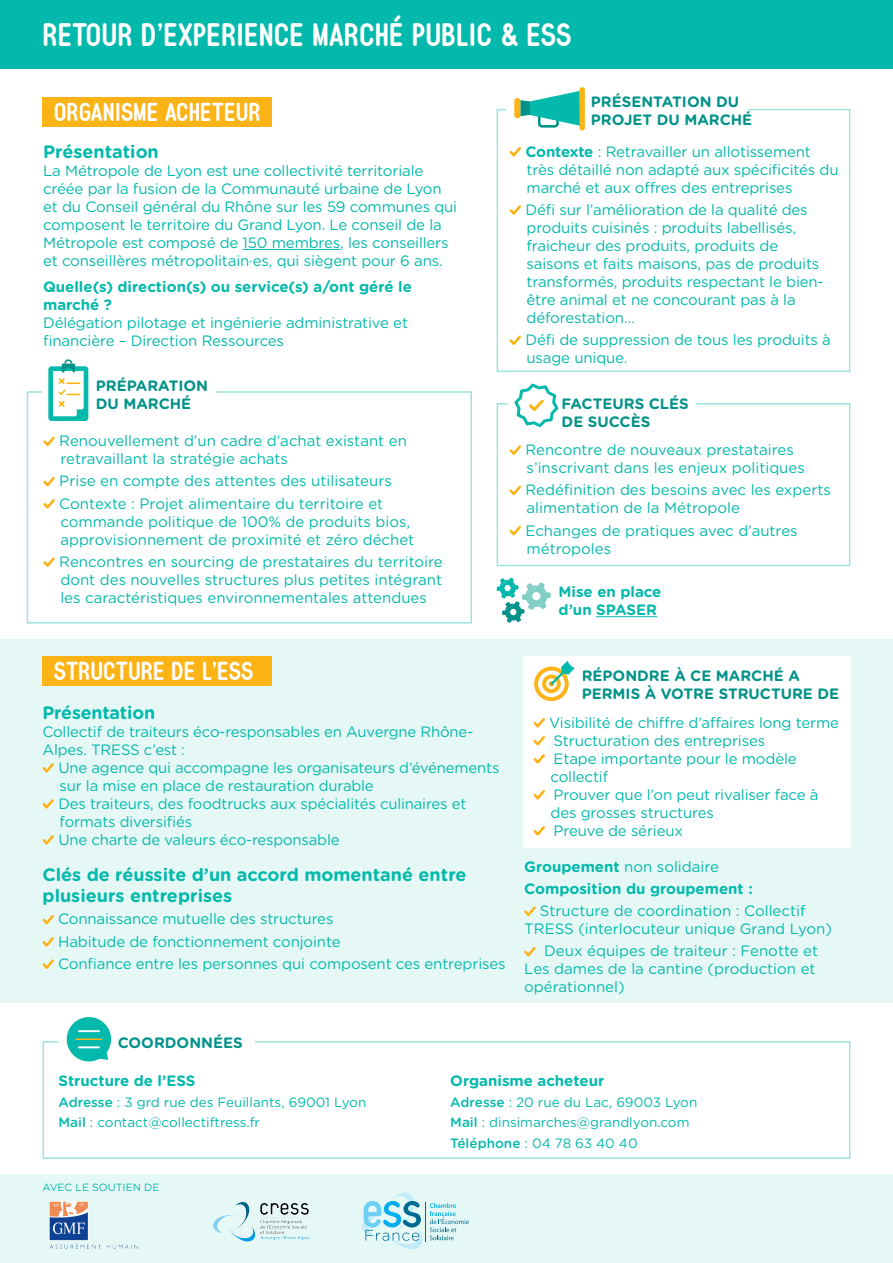
<style>
.page{position:relative;width:893px;height:1263px;background:#fff}
.page>*{position:absolute;margin:0;border:0;box-sizing:border-box;transform-origin:0 0}
.t1{font:700 30px "Typo Quik";color:#fff}
.t2{font:700 24px "Typo Quik";color:#fff}
.corps{font:700 18px/21.6px "Gotham Rounded";color:#03b9ac}
.corps-2{font:15px/18px "Gotham Rounded";letter-spacing:-.01em;color:#03b9ac}
.corps-3{font:700 15px/18px "Gotham Rounded";color:#03b9ac}
.corps-4{font:700 15px/18px "Gotham Rounded";color:#029289}
.corps-5{font:13.5px "Gotham Rounded";color:#03b9ac}
.corps-6{font:10.5px "Gotham Rounded";color:#03b9ac}
.s1{font-weight:700}
.s2{font-weight:500}
</style>
<div class="page">
<svg style="left:509px;top:445px;width:12px;height:10px"></svg>
<svg style="left:509px;top:485px;width:12px;height:11px"></svg>
<svg style="left:509px;top:526px;width:12px;height:10px"></svg>
<svg style="left:514px;top:383px;width:45px;height:45px"></svg>
<div style="left:0;top:0;width:893px;height:68px;background:#03b9ac"></div>
<div style="left:43px;top:98px;width:229px;height:29px;background:#fbb316"></div>
<hr style="left:243px;top:249px;width:97px;height:1px;background:#03b9ac">
<svg style="left:43px;top:436px;width:12px;height:11px"></svg>
<svg style="left:43px;top:476px;width:12px;height:11px"></svg>
<svg style="left:43px;top:499px;width:12px;height:10px"></svg>
<svg style="left:43px;top:557px;width:12px;height:10px"></svg>
<div style="left:579px;top:87px;width:6px;height:44px;background:#fbb316;border-radius:3px"></div>
<div style="left:514px;top:98px;width:6px;height:20px;background:#fbb316;border-radius:3px"></div>
<svg style="left:520px;top:91px;width:60px;height:38px"></svg>
<svg style="left:509px;top:147px;width:12px;height:10px"></svg>
<svg style="left:509px;top:205px;width:12px;height:10px"></svg>
<svg style="left:509px;top:335px;width:12px;height:10px"></svg>
<div style="left:48px;top:366px;width:40px;height:55px;background:#03b9ac;border-radius:3px"></div>
<svg style="left:53px;top:359px;width:31px;height:57px"></svg>
<div style="left:0;top:1174px;width:893px;height:88px;background:#e6f8f6"></div>
<svg style="left:362px;top:1192px;width:107px;height:57px"></svg>
<div style="left:67px;top:1017px;width:44px;height:44px;background:#03b9ac;border-radius:50%"></div>
<svg style="left:99px;top:1051px;width:9px;height:9px"></svg>
<hr style="left:79px;top:1030px;width:20px;height:2px;background:#fff">
<hr style="left:79px;top:1046px;width:20px;height:2px;background:#fff">
<hr style="left:76px;top:1038px;width:26px;height:2px;background:#fbb316">
<hr style="left:596px;top:616px;width:61px;height:1px;background:#03b9ac">
<svg style="left:497px;top:577px;width:54px;height:46px"></svg>
<img style="left:213px;top:1202px;width:97px;height:40px">
<div style="left:0;top:639px;width:893px;height:363px;background:#e6f8f6"></div>
<div style="left:43px;top:656px;width:229px;height:30px;background:#fbb316"></div>
<svg style="left:42px;top:763px;width:12px;height:10px"></svg>
<svg style="left:42px;top:799px;width:12px;height:10px"></svg>
<svg style="left:42px;top:835px;width:12px;height:10px"></svg>
<div style="left:523px;top:656px;width:327px;height:192px;background:#fff"></div>
<svg style="left:533px;top:718px;width:12px;height:46px"></svg>
<svg style="left:533px;top:790px;width:12px;height:10px"></svg>
<svg style="left:533px;top:826px;width:12px;height:10px"></svg>
<svg style="left:534px;top:666px;width:35px;height:35px"></svg>
<svg style="left:538px;top:670px;width:27px;height:27px"></svg>
<svg style="left:542px;top:674px;width:19px;height:19px"></svg>
<svg style="left:546px;top:678px;width:11px;height:11px"></svg>
<svg style="left:549px;top:661px;width:26px;height:25px"></svg>
<svg style="left:524px;top:906px;width:12px;height:11px"></svg>
<svg style="left:524px;top:947px;width:12px;height:10px"></svg>
<svg style="left:42px;top:915px;width:12px;height:10px"></svg>
<svg style="left:42px;top:937px;width:12px;height:10px"></svg>
<svg style="left:42px;top:959px;width:12px;height:10px"></svg>
<img style="left:50px;top:1201px;width:87px;height:47px">
<p class="t1" style="left:43px;top:15px;width:530px">RETOUR D’EXPERIENCE MARCHÉ PUBLIC &amp; ESS</p>
<p class="t2" style="left:54px;top:96px;width:208px">ORGANISME ACHETEUR</p>
<p class="corps" style="left:43px;top:140px;width:117px">Présentation</p>
<p class="corps-2" style="left:43px;top:161px;width:416px">La Métropole de Lyon est une collectivité territoriale créée par la fusion de la Communauté urbaine de Lyon et du Conseil général du Rhône sur les 59 communes qui composent le territoire du Grand Lyon. Le conseil de la Métropole est composé de 150 membres, les conseillers et conseillères métropolitain·es, qui siègent pour 6 ans.</p>
<p class="corps-3" style="left:43px;top:277px;width:370px">Quelle(s) direction(s) ou service(s) a/ont géré le marché ?</p>
<p class="corps-2" style="left:43px;top:313px;width:366px">Délégation pilotage et ingénierie administrative et financière – Direction Ressources</p>
<p class="corps-4" style="left:96px;top:376px;width:114px">PRÉPARATION<br>DU MARCHÉ</p>
<p class="corps-2" style="left:59px;top:431px;width:349px">Renouvellement d’un cadre d’achat existant en retravaillant la stratégie achats</p>
<p class="corps-2" style="left:59px;top:471px;width:334px">Prise en compte des attentes des utilisateurs</p>
<p class="corps-2" style="left:59px;top:494px;width:356px">Contexte : Projet alimentaire du territoire et commande politique de 100% de produits bios, approvisionnement de proximité et zéro déchet</p>
<p class="corps-2" style="left:59px;top:552px;width:385px;text-align:justify">Rencontres en sourcing de prestataires du territoire dont des nouvelles structures plus petites intégrant les caractéristiques environnementales attendues</p>
<p class="t2" style="left:54px;top:655px;width:201px">STRUCTURE DE L’ESS</p>
<p class="corps" style="left:43px;top:701px;width:114px">Présentation</p>
<p class="corps-2" style="left:43px;top:722px;width:432px">Collectif de traiteurs éco-responsables en Auvergne Rhône-<br>Alpes. TRESS c’est :</p>
<p class="corps-2" style="left:58px;top:758px;width:442px">Une agence qui accompagne les organisateurs d’événements sur la mise en place de restauration durable</p>
<p class="corps-2" style="left:58px;top:794px;width:409px">Des traiteurs, des foodtrucks aux spécialités culinaires et formats diversifiés</p>
<p class="corps-2" style="left:58px;top:830px;width:283px">Une charte de valeurs éco-responsable</p>
<p class="corps" style="left:43px;top:863px;width:426px">Clés de réussite d’un accord momentané entre plusieurs entreprises</p>
<p class="corps-2" style="left:58px;top:909px;width:277px">Connaissance mutuelle des structures</p>
<p class="corps-2" style="left:58px;top:932px;width:284px">Habitude de fonctionnement conjointe</p>
<p class="corps-2" style="left:58px;top:954px;width:449px">Confiance entre les personnes qui composent ces entreprises</p>
<p class="corps-4" style="left:118px;top:1033px;width:126px">COORDONNÉES</p>
<p class="corps-4" style="left:591px;top:92px;width:163px">PRÉSENTATION DU<br>PROJET DU MARCHÉ</p>
<p class="corps-2" style="left:525px;top:142px;width:315px"><span class="s1">Contexte</span> : Retravailler un allotissement très détaillé non adapté aux spécificités du marché et aux offres des entreprises</p>
<p class="corps-2" style="left:525px;top:200px;width:300px">Défi sur l’amélioration de la qualité des produits cuisinés : produits labellisés, fraicheur des produits, produits de saisons et faits maisons, pas de produits transformés, produits respectant le bien&shy;être animal et ne concourant pas à la déforestation…</p>
<p class="corps-2" style="left:525px;top:330px;width:307px">Défi de suppression de tous les produits à usage unique.</p>
<p class="corps-4" style="left:562px;top:394px;width:129px">FACTEURS CLÉS<br>DE SUCCÈS</p>
<p class="corps-2" style="left:525px;top:440px;width:281px">Rencontre de nouveaux prestataires s’inscrivant dans les enjeux politiques</p>
<p class="corps-2" style="left:525px;top:480px;width:307px">Redéfinition des besoins avec les experts alimentation de la Métropole</p>
<p class="corps-2" style="left:525px;top:520px;width:274px">Echanges de pratiques avec d’autres métropoles</p>
<p class="corps-3" style="left:559px;top:582px;width:104px">Mise en place d’un SPASER</p>
<p class="corps-4" style="left:582px;top:666px;width:259px">RÉPONDRE À CE MARCHÉ A<br>PERMIS À VOTRE STRUCTURE DE</p>
<p class="corps-2" style="left:549px;top:713px;width:291px">Visibilité de chiffre d’affaires long terme</p>
<p class="corps-2" style="left:553px;top:731px;width:213px">Structuration des entreprises</p>
<p class="corps-2" style="left:551px;top:749px;width:248px">Etape importante pour le modèle collectif</p>
<p class="corps-2" style="left:551px;top:785px;width:269px">Prouver que l’on peut rivaliser face à des grosses structures</p>
<p class="corps-2" style="left:553px;top:821px;width:131px">Preuve de sérieux</p>
<p class="corps-2" style="left:524px;top:857px;width:196px"><span class="s1">Groupement</span> non solidaire</p>
<p class="corps-3" style="left:524px;top:879px;width:230px">Composition du groupement :</p>
<p class="corps-2" style="left:524px;top:901px;width:309px;text-indent:16px">Structure de coordination : Collectif<br>TRESS (interlocuteur unique Grand Lyon)</p>
<p class="corps-2" style="left:524px;top:941px;width:295px;text-indent:20px">Deux équipes de traiteur : Fenotte et<br>Les dames de la cantine (production et opérationnel)</p>
<p class="corps-3" style="left:59px;top:1071px;width:138px">Structure de l’ESS</p>
<p class="corps-5" style="left:59px;top:1093px;width:309px"><span class="s2">Adresse</span> : 3 grd rue des Feuillants, 69001 Lyon</p>
<p class="corps-5" style="left:59px;top:1113px;width:203px"><span class="s2">Mail</span> : contact@collectiftress.fr</p>
<p class="corps-6" style="left:43px;top:1180px;width:118px">AVEC LE SOUTIEN DE</p>
<p class="corps-3" style="left:450px;top:1071px;width:156px">Organisme acheteur</p>
<p class="corps-5" style="left:450px;top:1093px;width:249px"><span class="s2">Adresse</span> : 20 rue du Lac, 69003 Lyon</p>
<p class="corps-5" style="left:450px;top:1113px;width:241px"><span class="s2">Mail</span> : dinsimarches@grandlyon.com</p>
<p class="corps-5" style="left:450px;top:1133px;width:189px"><span class="s2">Téléphone</span> : 04 78 63 40 40</p>
</div>
